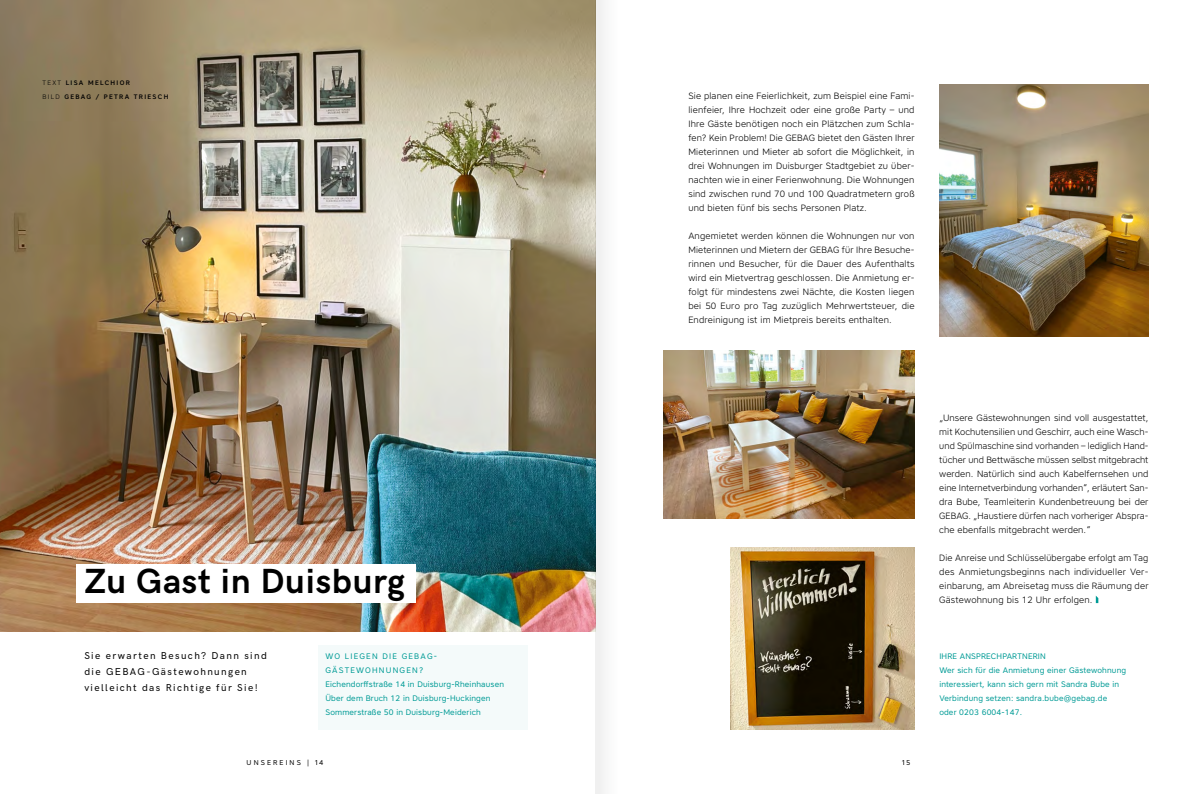
<style>
.page{position:relative;width:1191px;height:794px;background:#fff}
.page>*{position:absolute;margin:0;border:0;box-sizing:border-box;transform-origin:0 0}
.t1{font:700 35px "HK Grotesk";letter-spacing:.02em;color:#000}
.t2{font:500 10px/16px "HK Grotesk";letter-spacing:.14em;color:#000}
.t3{font:300 9.1px/14px "Core Sans A35";letter-spacing:.02em;color:#000;text-align:justify}
.t4{font:8px/14px "Core Sans A45";letter-spacing:.02em;color:#009b96}
.t5{font:7px "Core Sans A45";letter-spacing:.3em;color:#000}
.t6{font:500 6.5px/14px "Core Sans A55";letter-spacing:.2em;color:#000}
.s1{font-family:"Core Sans A35";font-weight:300}
</style>
<div class="page">
<img style="left:0;top:0;width:595px;height:631px">
<img style="left:939px;top:85px;width:209px;height:252px">
<img style="left:730px;top:547px;width:184px;height:182px">
<img style="left:663px;top:351px;width:251px;height:167px">
<svg style="left:1095px;top:595px;width:3px;height:8px"></svg>
<div style="left:318px;top:645px;width:209px;height:84px;background:#f4fafa"></div>
<div style="left:76px;top:565px;width:340px;height:38px;background:#fff"></div>
<div style="left:595px;top:0;width:22px;height:794px;background:#f6f6f6"></div>
<p class="t6" style="left:43px;top:75px;width:127px"><span class="s1">TEXT</span> LISA MELCHIOR<br><span class="s1">BILD</span> GEBAG / PETRA TRIESCH</p>
<h1 class="t1" style="left:84px;top:555px;width:322px">Zu Gast in Duisburg</h1>
<p class="t3" style="left:688px;top:88px;width:228px">Sie planen eine Feierlichkeit, zum Beispiel eine Fami&shy;lienfeier, Ihre Hochzeit oder eine große Party – und Ihre Gäste benötigen noch ein Plätzchen zum Schla&shy;fen? Kein Problem! Die GEBAG bietet den Gästen Ihrer Mieterinnen und Mieter ab sofort die Möglichkeit, in drei Wohnungen im Duisburger Stadtgebiet zu über&shy;nachten wie in einer Ferienwohnung. Die Wohnungen sind zwischen rund 70 und 100 Quadratmetern groß und bieten fünf bis sechs Personen Platz.</p>
<p class="t3" style="left:688px;top:228px;width:228px">Angemietet werden können die Wohnungen nur von Mieterinnen und Mietern der GEBAG für Ihre Besuche&shy;rinnen und Besucher, für die Dauer des Aufenthalts wird ein Mietvertrag geschlossen. Die Anmietung er&shy;folgt für mindestens zwei Nächte, die Kosten liegen bei 50 Euro pro Tag zuzüglich Mehrwertsteuer, die Endreinigung ist im Mietpreis bereits enthalten.</p>
<p class="t3" style="left:939px;top:410px;width:211px">„Unsere Gästewohnungen sind voll ausgestattet, mit Kochutensilien und Geschirr, auch eine Wasch&shy;und Spülmaschine sind vorhanden – lediglich Hand&shy;tücher und Bettwäsche müssen selbst mitgebracht werden. Natürlich sind auch Kabelfernsehen und eine Internetverbindung vorhanden“, erläutert San&shy;dra Bube, Teamleiterin Kundenbetreuung bei der GEBAG. „Haustiere dürfen nach vorheriger Abspra&shy;che ebenfalls mitgebracht werden.“</p>
<p class="t3" style="left:939px;top:550px;width:211px">Die Anreise und Schlüsselübergabe erfolgt am Tag des Anmietungsbeginns nach individueller Ver&shy;einbarung, am Abreisetag muss die Räumung der Gästewohnung bis 12 Uhr erfolgen.</p>
<p class="t2" style="left:84px;top:647px;width:184px">Sie erwarten Besuch? Dann sind die GEBAG-Gästewohnungen vielleicht das Richtige für Sie!</p>
<p class="t4" style="left:325px;top:649px;width:180px">WO LIEGEN DIE GEBAG-GÄSTEWOHNUNGEN?<br>Eichendorffstraße 14 in Duisburg-Rheinhausen Über dem Bruch 12 in Duisburg-Huckingen Sommerstraße 50 in Duisburg-Meiderich</p>
<p class="t4" style="left:939px;top:649px;width:188px">IHRE ANSPRECHPARTNERIN<br>Wer sich für die Anmietung einer Gästewohnung interessiert, kann sich gern mit Sandra Bube in Verbindung setzen: sandra.bube@gebag.de oder 0203 6004-147.</p>
<p class="t5" style="left:247px;top:758px;width:78px">UNSEREINS | 14</p>
<p class="t5" style="left:901px;top:758px;width:10px">15</p>
</div>
